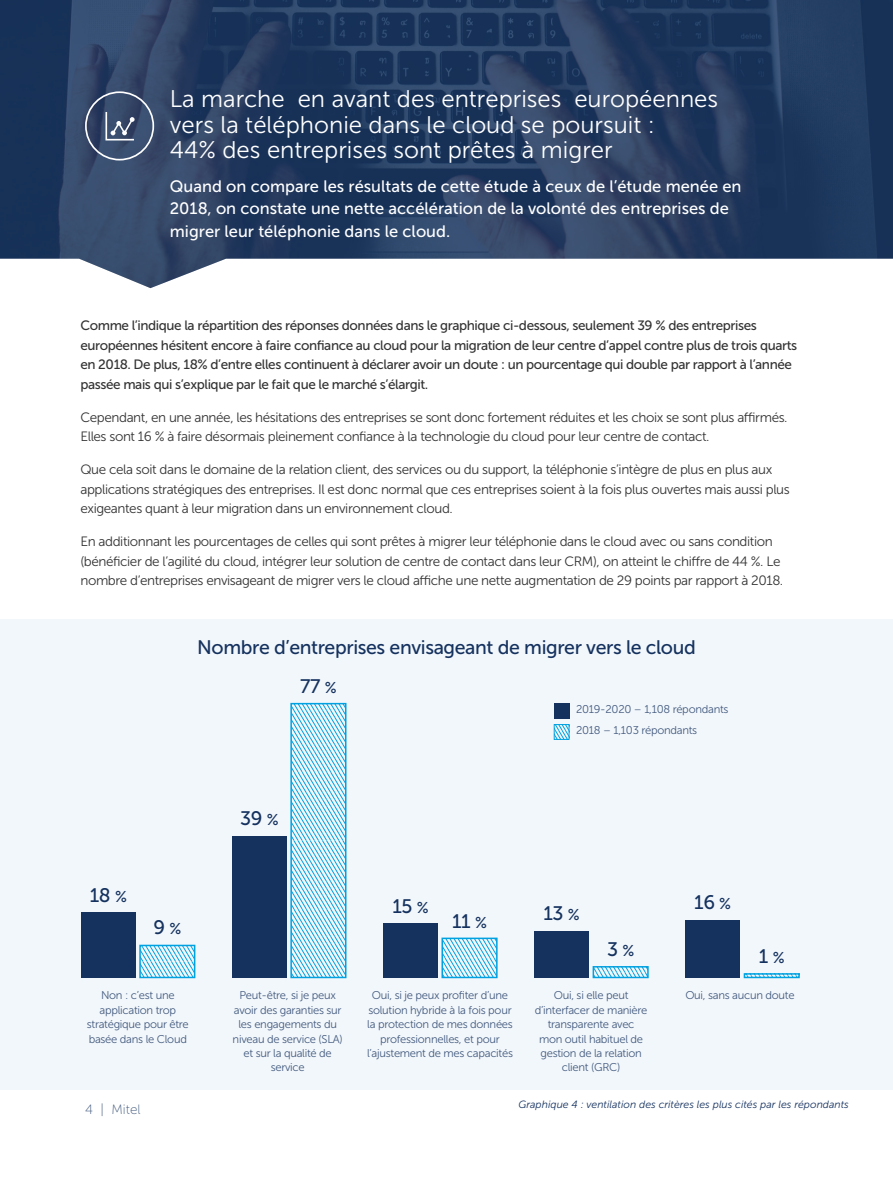
<style>
.page{position:relative;width:893px;height:1187px;background:#fff}
.page>*{position:absolute;margin:0;border:0;box-sizing:border-box;transform-origin:0 0}
.t1{font:24px/25.5px "Museo Sans 300";color:#fff}
.t2{font:19.5px "Museo Sans 500";letter-spacing:-.02em;color:#15325f}
.t3{font:16.5px/22.5px "Museo Sans 500";color:#fff}
.t4{font:13.5px/19.5px "Museo Sans 300";letter-spacing:-.03em;color:#333}
.t5{font:13.5px/19.5px "Museo Sans 500";letter-spacing:-.03em;color:#333}
.t6{font:13.5px "Museo Sans 100";color:#445b7f}
.t7{font:11.25px/14.4px "Museo Sans 300";letter-spacing:-.025em;color:#445b7f;text-align:center}
.t8{font:italic 10.5px "Museo Sans 300";color:#15325f}
.s1{font-size:15.6px}
</style>
<div class="page">
<div style="left:0;top:619px;width:893px;height:471px;background:#f2f7fb"></div>
<img style="left:0;top:0;width:893px;height:288px">
<svg style="left:85px;top:91px;width:69px;height:69px"></svg>
<div style="left:685px;top:919px;width:55px;height:58px;background:#15325f"></div>
<div style="left:534px;top:930px;width:55px;height:47px;background:#15325f"></div>
<div style="left:383px;top:923px;width:55px;height:54px;background:#15325f"></div>
<div style="left:554px;top:702px;width:15px;height:16px;background:#15325f"></div>
<div style="left:232px;top:835px;width:55px;height:142px;background:#15325f"></div>
<div style="left:81px;top:912px;width:55px;height:65px;background:#15325f"></div>
<div style="left:744px;top:973px;width:56px;height:5px;border:2px solid #00a1e0"></div>
<svg style="left:596px;top:968px;width:50px;height:7px"></svg>
<div style="left:593px;top:965px;width:56px;height:13px;border:2px solid #00a1e0"></div>
<svg style="left:444px;top:940px;width:51px;height:35px"></svg>
<div style="left:441px;top:937px;width:57px;height:41px;border:2px solid #00a1e0"></div>
<svg style="left:556px;top:726px;width:11px;height:11px"></svg>
<div style="left:554px;top:724px;width:15px;height:15px;border:1px solid #00a1e0"></div>
<svg style="left:293px;top:705px;width:50px;height:270px"></svg>
<div style="left:290px;top:702px;width:56px;height:276px;border:2px solid #00a1e0"></div>
<svg style="left:142px;top:947px;width:50px;height:28px"></svg>
<div style="left:139px;top:944px;width:56px;height:34px;border:2px solid #00a1e0"></div>
<h1 class="t1" style="left:170px;top:86px;width:550px">La marche en avant des entreprises européennes vers la téléphonie dans le cloud se poursuit :<br>44% des entreprises sont prêtes à migrer</h1>
<p class="t3" style="left:170px;top:175px;width:573px">Quand on compare les résultats de cette étude à ceux de l’étude menée en<br>2018, on constate une nette accélération de la volonté des entreprises de migrer leur téléphonie dans le cloud.</p>
<p class="t5" style="left:80px;top:315px;width:718px">Comme l’indique la répartition des réponses données dans le graphique ci-dessous, seulement 39 % des entreprises européennes hésitent encore à faire confiance au cloud pour la migration de leur centre d’appel contre plus de trois quarts en 2018. De plus, 18% d’entre elles continuent à déclarer avoir un doute : un pourcentage qui double par rapport à l’année passée mais qui s’explique par le fait que le marché s’élargit.</p>
<p class="t4" style="left:80px;top:407px;width:709px">Cependant, en une année, les hésitations des entreprises se sont donc fortement réduites et les choix se sont plus affirmés.<br>Elles sont 16 % à faire désormais pleinement confiance à la technologie du cloud pour leur centre de contact.</p>
<p class="t4" style="left:80px;top:459px;width:711px">Que cela soit dans le domaine de la relation client, des services ou du support, la téléphonie s’intègre de plus en plus aux applications stratégiques des entreprises. Il est donc normal que ces entreprises soient à la fois plus ouvertes mais aussi plus exigeantes quant à leur migration dans un environnement cloud.</p>
<p class="t4" style="left:80px;top:531px;width:704px">En additionnant les pourcentages de celles qui sont prêtes à migrer leur téléphonie dans le cloud avec ou sans condition (bénéficier de l’agilité du cloud, intégrer leur solution de centre de contact dans leur CRM), on atteint le chiffre de 44 %. Le nombre d’entreprises envisageant de migrer vers le cloud affiche une nette augmentation de 29 points par rapport à 2018.</p>
<h2 class="t2" style="left:197px;top:637px;width:500px">Nombre d’entreprises envisageant de migrer vers le cloud</h2>
<h2 class="t2" style="left:300px;top:675px;width:38px">77 <span class="s1">%</span></h2>
<p class="t7" style="left:576px;top:698px;width:154px;line-height:21.5px;text-align:left">2019-2020 – 1,108 répondants<br>2018 – 1,103 répondants</p>
<h2 class="t2" style="left:240px;top:807px;width:40px">39 <span class="s1">%</span></h2>
<h2 class="t2" style="left:90px;top:884px;width:39px">18 <span class="s1">%</span></h2>
<h2 class="t2" style="left:153px;top:916px;width:29px">9 <span class="s1">%</span></h2>
<h2 class="t2" style="left:392px;top:895px;width:38px">15 <span class="s1">%</span></h2>
<h2 class="t2" style="left:452px;top:910px;width:36px">11 <span class="s1">%</span></h2>
<p class="t7" style="left:87px;top:988px;width:104px">Non : c’est une application trop stratégique pour être basée dans le Cloud</p>
<p class="t7" style="left:233px;top:988px;width:112px">Peut-être, si je peux avoir des garanties sur les engagements du niveau de service (SLA) et sur la qualité de service</p>
<p class="t7" style="left:367px;top:988px;width:147px">Oui, si je peux profiter d’une solution hybride à la fois pour la protection de mes données professionnelles, et pour l’ajustement de mes capacités</p>
<h2 class="t2" style="left:543px;top:902px;width:38px">13 <span class="s1">%</span></h2>
<h2 class="t2" style="left:607px;top:938px;width:29px">3 <span class="s1">%</span></h2>
<h2 class="t2" style="left:694px;top:891px;width:38px">16 <span class="s1">%</span></h2>
<h2 class="t2" style="left:759px;top:945px;width:27px">1 <span class="s1">%</span></h2>
<p class="t7" style="left:535px;top:988px;width:114px">Oui, si elle peut d’interfacer de manière transparente avec mon outil habituel de gestion de la relation client (GRC)</p>
<p class="t7" style="left:685px;top:988px;width:111px">Oui, sans aucun doute</p>
<p class="t6" style="left:85px;top:1102px;width:57px">4 | Mitel</p>
<p class="t8" style="left:518px;top:1098px;width:332px">Graphique 4 : ventilation des critères les plus cités par les répondants</p>
</div>
